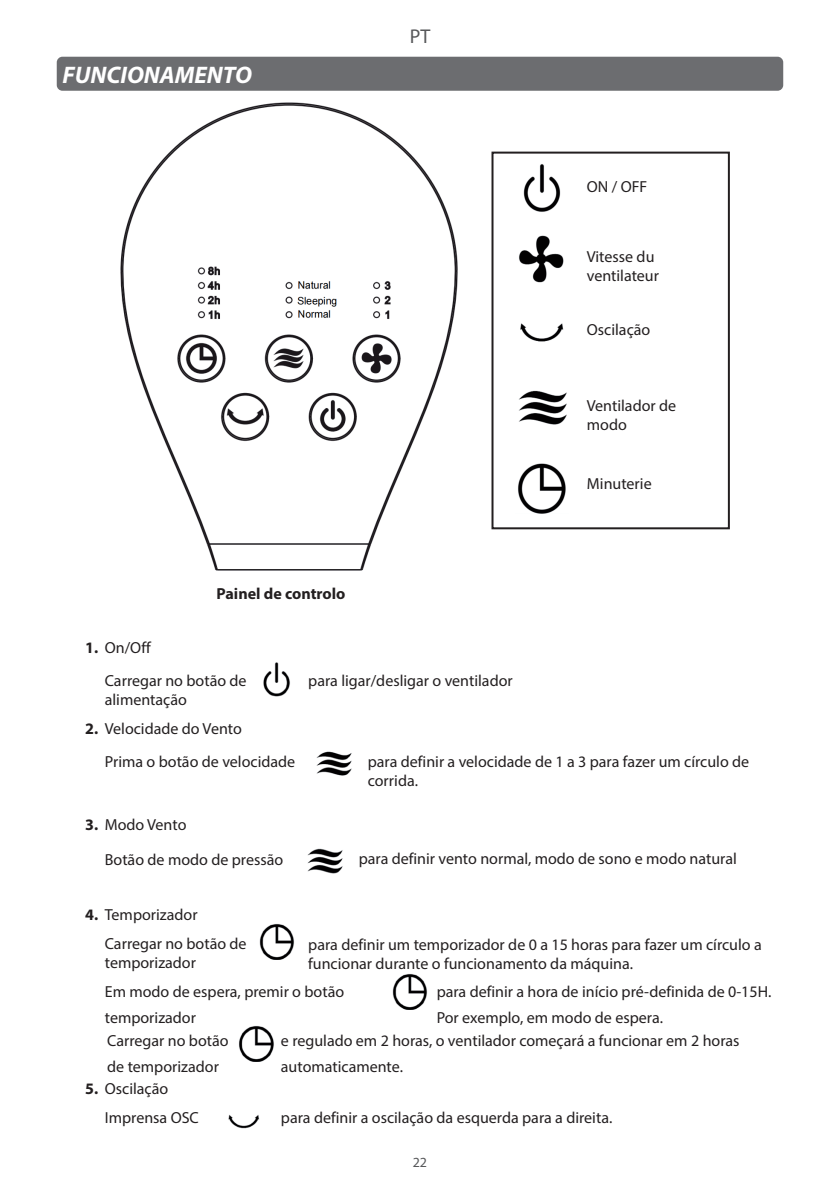
<style>
.page{position:relative;width:840px;height:1191px;background:#fff}
.page>*{position:absolute;margin:0;border:0;box-sizing:border-box;transform-origin:0 0}
.t1{font:italic 700 24px "Myriad Pro";color:#fff}
.t2{font:20px "Myriad Pro";color:#57585a}
.t3{font:16px/19.2px "Myriad Pro";color:#231f20}
.t4{font:700 16px "Myriad Pro";color:#231f20}
.t5{font:14px "Myriad Pro";color:#57585a}
.s1{font-weight:700}
</style>
<div class="page">
<div style="left:57px;top:57px;width:725px;height:34px;background:#6c6d70;border-radius:6px"></div>
<img style="left:120px;top:102px;width:338px;height:469px">
<div style="left:491px;top:152px;width:238px;height:377px;border:2px solid #231f20"></div>
<img style="left:523px;top:164px;width:38px;height:48px">
<img style="left:263px;top:662px;width:27px;height:35px">
<img style="left:519px;top:235px;width:45px;height:48px">
<img style="left:520px;top:323px;width:44px;height:19px">
<img style="left:228px;top:1114px;width:32px;height:15px">
<img style="left:519px;top:390px;width:48px;height:35px">
<img style="left:316px;top:751px;width:36px;height:25px">
<img style="left:307px;top:848px;width:36px;height:26px">
<img style="left:518px;top:463px;width:48px;height:50px">
<img style="left:259px;top:924px;width:35px;height:35px">
<img style="left:392px;top:974px;width:35px;height:35px">
<img style="left:239px;top:1026px;width:35px;height:35px">
<h1 class="t1" style="left:62px;top:59px;width:191px">FUNCIONAMENTO</h1>
<p class="t2" style="left:409px;top:24px;width:22px">PT</p>
<p class="t4" style="left:216px;top:583px;width:130px">Painel de controlo</p>
<p class="t3" style="left:586px;top:177px;width:62px">ON / OFF</p>
<p class="t3" style="left:586px;top:247px;width:74px">Vitesse du ventilateur</p>
<p class="t3" style="left:586px;top:319px;width:65px">Oscilação</p>
<p class="t3" style="left:586px;top:395px;width:91px">Ventilador de modo</p>
<p class="t3" style="left:586px;top:474px;width:66px">Minuterie</p>
<p class="t3" style="left:105px;top:631px;width:143px;line-height:32.8px;text-indent:-20px"><span class="s1">1.</span> On/Off<br>Carregar no botão de</p>
<p class="t3" style="left:105px;top:689px;width:84px">alimentação</p>
<p class="t3" style="left:105px;top:712px;width:192px;line-height:32.8px;text-indent:-20px"><span class="s1">2.</span> Velocidade do Vento<br>Prima o botão de velocidade</p>
<p class="t3" style="left:105px;top:808px;width:180px;line-height:34px;text-indent:-20px"><span class="s1">3.</span> Modo Vento<br>Botão de modo de pressão</p>
<p class="t3" style="left:308px;top:670px;width:206px">para ligar/desligar o ventilador</p>
<p class="t3" style="left:367px;top:751px;width:383px">para definir a velocidade de 1 a 3 para fazer um círculo de corrida.</p>
<p class="t3" style="left:358px;top:848px;width:379px">para definir vento normal, modo de sono e modo natural</p>
<p class="t3" style="left:85px;top:905px;width:114px"><span class="s1">4.</span> Temporizador</p>
<p class="t3" style="left:105px;top:933px;width:143px">Carregar no botão de temporizador</p>
<p class="t3" style="left:308px;top:935px;width:455px">para definir um temporizador de 0 a 15 horas para fazer um círculo a funcionar durante o funcionamento da máquina.</p>
<p class="t3" style="left:105px;top:978px;width:241px;line-height:26px">Em modo de espera, premir o botão temporizador</p>
<p class="t3" style="left:436px;top:978px;width:336px;line-height:26px">para definir a hora de início pré-definida de 0-15H.<br>Por exemplo, em modo de espera.</p>
<p class="t3" style="left:107px;top:1027px;width:123px;line-height:26px">Carregar no botão de temporizador</p>
<p class="t3" style="left:281px;top:1027px;width:460px;line-height:26px">e regulado em 2 horas, o ventilador começará a funcionar em 2 horas automaticamente.</p>
<p class="t3" style="left:85px;top:1079px;width:84px"><span class="s1">5.</span> Oscilação</p>
<p class="t3" style="left:105px;top:1107px;width:96px">Imprensa OSC</p>
<p class="t3" style="left:281px;top:1107px;width:333px">para definir a oscilação da esquerda para a direita.</p>
<p class="t5" style="left:412px;top:1154px;width:16px">22</p>
</div>
